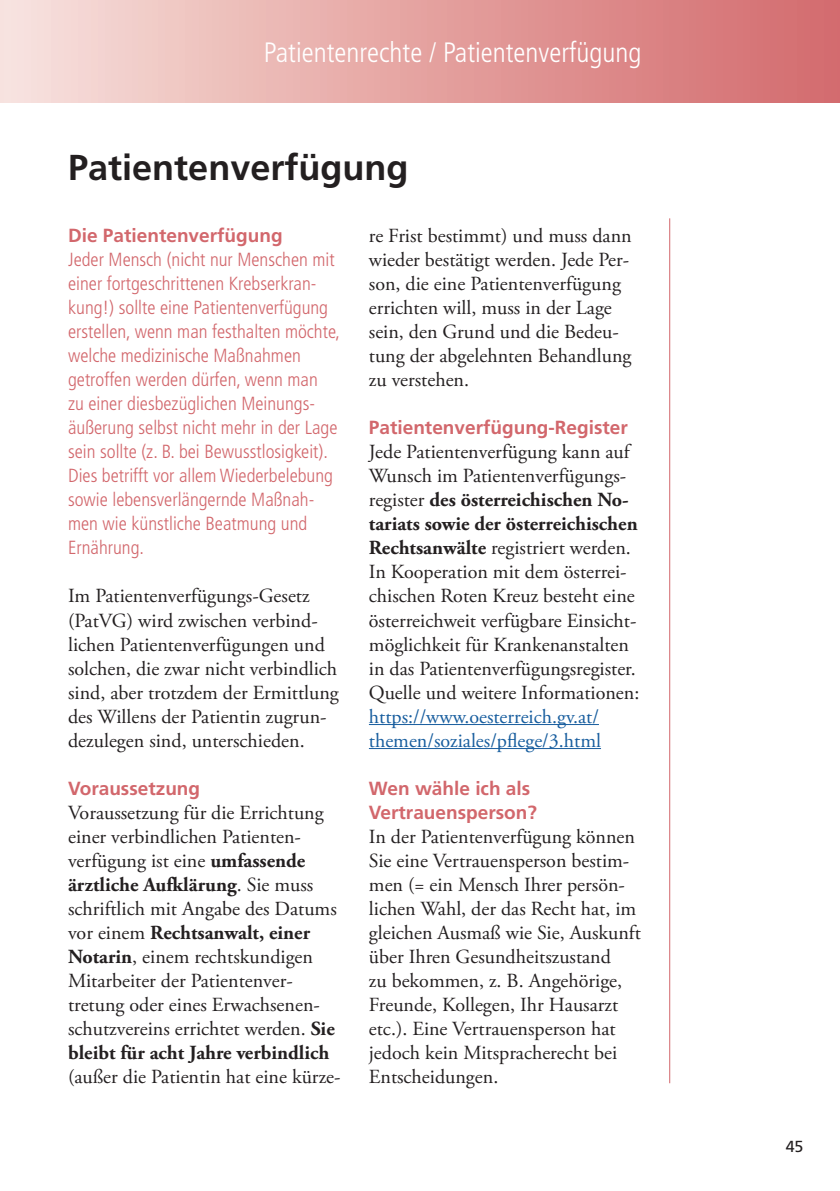
<style>
.page{position:relative;width:840px;height:1191px;background:#fff}
.page>*{position:absolute;margin:0;border:0;box-sizing:border-box;transform-origin:0 0}
.t1{font:700 36px "Frutiger LT Std";color:#231f20}
.t2{font:300 condensed 28px "Frutiger LT Std";color:#fff}
.t3{font:20px/24px "Adobe Garamond Pro";color:#231f20}
.t4{font:20px/24px "Adobe Garamond Pro";color:#175d9e}
.t5{font:300 condensed 19px/24px "Frutiger LT Std";color:#d2676c}
.t6{font:700 19px/24px "Frutiger LT Std";color:#d2676c}
.t7{font:16px "Frutiger LT Std";color:#231f20}
.s1{font-weight:700}
</style>
<div class="page">
<hr style="left:668px;top:218px;width:1px;height:865px;background:#d2676c">
<div style="left:0;top:0;width:839px;height:102px;background:linear-gradient(to right,#f7e1dc,#d2686a)"></div>
<hr style="left:369px;top:724px;width:229px;height:1px;background:#175d9e">
<hr style="left:369px;top:748px;width:231px;height:1px;background:#175d9e">
<h2 class="t2" style="left:264px;top:36px;width:378px">Patientenrechte / Patientenverfügung</h2>
<h1 class="t1" style="left:68px;top:146px;width:342px">Patientenverfügung</h1>
<p class="t6" style="left:68px;top:224px;width:216px">Die Patientenverfügung</p>
<p class="t5" style="left:68px;top:248px;width:273px">Jeder Mensch (nicht nur Menschen mit einer fortgeschrittenen Krebserkran&shy;kung!) sollte eine Patientenverfügung erstellen, wenn man festhalten möchte, welche medizinische Maßnahmen getroffen werden dürfen, wenn man<br>zu einer diesbezüglichen Meinungs&shy;äußerung selbst nicht mehr in der Lage sein sollte (z. B. bei Bewusstlosigkeit).<br>Dies betrifft vor allem Wiederbelebung sowie lebensverlängernde Maßnah&shy;men wie künstliche Beatmung und Ernährung.</p>
<p class="t3" style="left:68px;top:585px;width:272px">Im Patientenverfügungs-Gesetz (PatVG) wird zwischen verbind&shy;lichen Patientenverfügungen und solchen, die zwar nicht verbindlich sind, aber trotzdem der Ermittlung des Willens der Patientin zugrun&shy;dezulegen sind, unterschieden.</p>
<p class="t6" style="left:68px;top:776px;width:133px">Voraussetzung</p>
<p class="t3" style="left:68px;top:801px;width:270px">Voraussetzung für die Errichtung einer verbindlichen Patienten&shy;verfügung ist eine <span class="s1">umfassende ärztliche Aufklärung</span>. Sie muss schriftlich mit Angabe des Datums vor einem <span class="s1">Rechtsanwalt, einer Notarin</span>, einem rechtskundigen Mitarbeiter der Patientenver&shy;tretung oder eines Erwachsenen&shy;schutzvereins errichtet werden. <span class="s1">Sie bleibt für acht Jahre verbindlich</span></p>
<p class="t3" style="left:68px;top:1065px;width:274px">(außer die Patientin hat eine kürze-</p>
<p class="t3" style="left:369px;top:225px;width:264px">re Frist bestimmt) und muss dann wieder bestätigt werden. Jede Per&shy;son, die eine Patientenverfügung errichten will, muss in der Lage sein, den Grund und die Bedeu&shy;tung der abgelehnten Behandlung zu verstehen.</p>
<p class="t6" style="left:369px;top:416px;width:260px">Patientenverfügung-Register</p>
<p class="t3" style="left:369px;top:441px;width:272px">Jede Patientenverfügung kann auf Wunsch im Patientenverfügungs&shy;register <span class="s1">des österreichischen No&shy;tariats sowie der österreichischen Rechtsanwälte</span> registriert werden.<br>In Kooperation mit dem österrei&shy;chischen Roten Kreuz besteht eine österreichweit verfügbare Einsicht&shy;möglichkeit für Krankenanstalten in das Patientenverfügungsregister.<br>Quelle und weitere Informationen:</p>
<p class="t4" style="left:369px;top:705px;width:233px">https://www.oesterreich.gv.at/ themen/soziales/pflege/3.html</p>
<p class="t6" style="left:369px;top:776px;width:169px">Wen wähle ich als<br>Vertrauensperson?</p>
<p class="t3" style="left:369px;top:825px;width:273px">In der Patientenverfügung können<br>Sie eine Vertrauensperson bestim&shy;men (= ein Mensch Ihrer persön&shy;lichen Wahl, der das Recht hat, im gleichen Ausmaß wie Sie, Auskunft über Ihren Gesundheitszustand<br>zu bekommen, z. B. Angehörige,<br>Freunde, Kollegen, Ihr Hausarzt etc.). Eine Vertrauensperson hat jedoch kein Mitspracherecht bei<br>Entscheidungen.</p>
<p class="t7" style="left:785px;top:1136px;width:19px">45</p>
</div>
